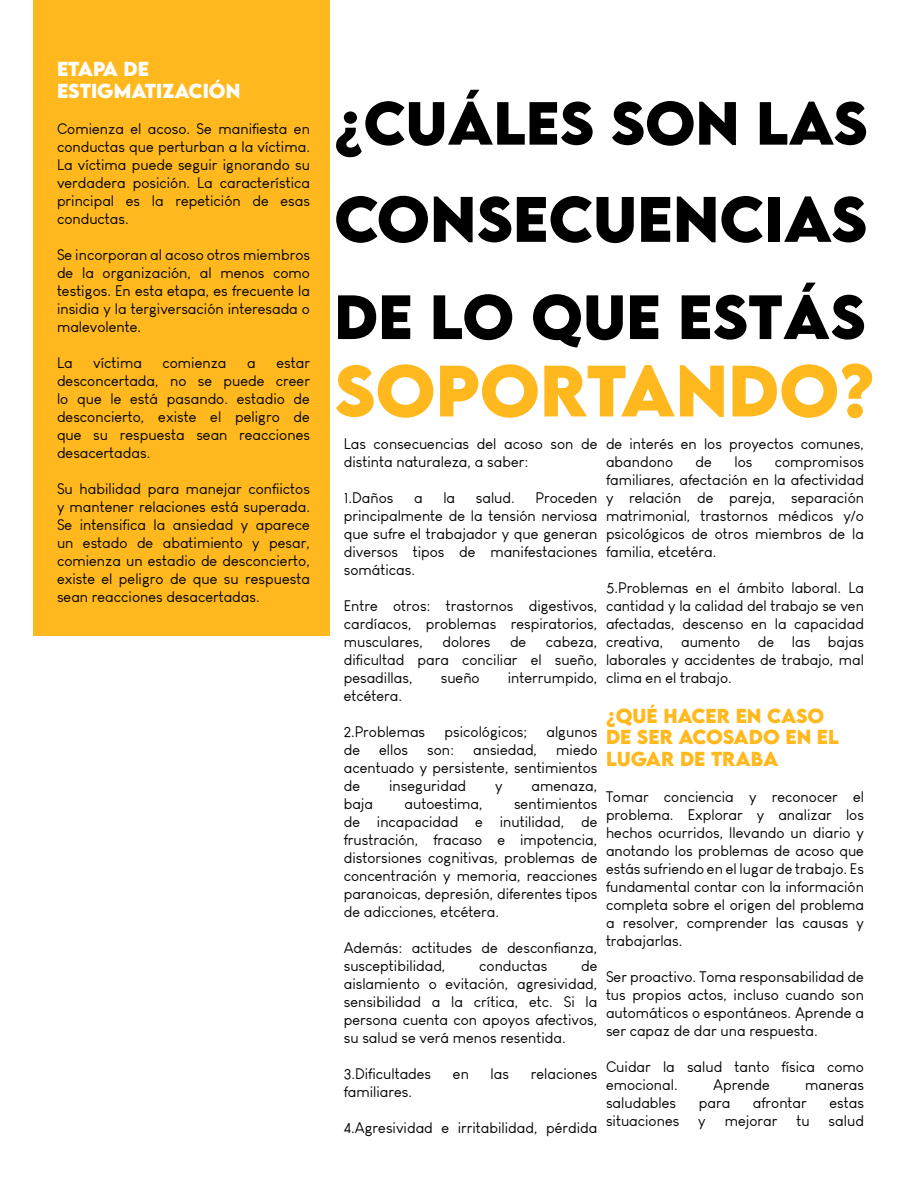
<style>
.page{position:relative;width:918px;height:1188px;background:#fff}
.page>*{position:absolute;margin:0;border:0;box-sizing:border-box;transform-origin:0 0}
.t1{font:700 64.5px "LEMONMILK";color:#ffb91e}
.t2{font:700 57px "LEMONMILK";color:#000}
.t3{font:700 55.5px "LEMONMILK";color:#000}
.t4{font:700 54px "LEMONMILK";color:#000}
.t5{font:700 18px/21.6px "LEMONMILK";color:#ffb91e}
.t6{font:700 18px/21.6px "LEMONMILK";color:#fff}
.t7{font:15px/18px "Louis George Cafe";color:#000;text-align:justify}
.s1{color:#fff}
</style>
<div class="page">
<div style="left:33px;top:0;width:297px;height:636px;background:#ffb91e"></div>
<p class="t6" style="left:57px;top:59px;width:185px">ETAPA DE<br>ESTIGMATIZACIÓN</p>
<p class="t7" style="left:57px;top:120px;width:255px">Comienza el acoso. Se manifiesta en conductas que perturban a la víctima.<br>La víctima puede seguir ignorando su verdadera posición. La característica principal es la repetición de esas conductas.</p>
<p class="t7" style="left:57px;top:246px;width:255px">Se incorporan al acoso otros miembros de la organización, al menos como testigos. En esta etapa, es frecuente la insidia y la tergiversación interesada o malevolente.</p>
<p class="t7" style="left:57px;top:354px;width:17px">La</p>
<p class="t7" style="left:93px;top:354px;width:50px">víctima</p>
<p class="t7" style="left:163px;top:354px;width:65px">comienza</p>
<p class="t7" style="left:247px;top:354px;width:10px">a</p>
<p class="t7" style="left:57px;top:354px;width:255px;text-indent:219px">estar desconcertada, no se puede creer lo que le está pasando. estadio de desconcierto, existe el peligro de que su respuesta sean reacciones desacertadas.</p>
<p class="t7" style="left:57px;top:480px;width:255px">Su habilidad para manejar conflictos y mantener relaciones está superada.<br>Se intensifica la ansiedad y aparece un estado de abatimiento y pesar, comienza un estadio de desconcierto, existe el peligro de que su respuesta sean reacciones desacertadas.</p>
<p class="t4" style="left:334px;top:87px;width:535px">¿CUÁLES SON LAS</p>
<p class="t2" style="left:334px;top:181px;width:534px">CONSECUENCIAS</p>
<p class="t3" style="left:334px;top:279px;width:533px">DE LO QUE ESTÁS</p>
<p class="t1" style="left:334px;top:347px;width:542px">SOPORTANDO?</p>
<p class="t7" style="left:344px;top:435px;width:255px">Las consecuencias del acoso son de distinta naturaleza, a saber:</p>
<p class="t7" style="left:344px;top:489px;width:51px">1.Daños</p>
<p class="t7" style="left:414px;top:489px;width:10px">a</p>
<p class="t7" style="left:443px;top:489px;width:13px">la</p>
<p class="t7" style="left:476px;top:489px;width:41px">salud.</p>
<p class="t7" style="left:606px;top:435px;width:260px">de interés en los proyectos comunes, abandono</p>
<p class="t7" style="left:606px;top:453px;width:260px;text-indent:169px">compromisos familiares, afectación en la afectividad y relación de pareja, separación matrimonial, trastornos médicos y/o psicológicos de otros miembros de la familia, etcetéra.</p>
<p class="t7" style="left:606px;top:579px;width:260px">5.Problemas en el ámbito laboral. La cantidad y la calidad del trabajo se ven afectadas, descenso en la capacidad creativa, aumento de las bajas laborales y accidentes de trabajo, mal clima en el trabajo.</p>
<p class="t5" style="left:606px;top:705px;width:234px">¿QUÉ HACER EN CASO<br>DE SER ACOSADO EN EL<br>LUGAR DE TRABA<span class="s1">JO?</span></p>
<p class="t7" style="left:606px;top:787px;width:260px">Tomar conciencia y reconocer el problema. Explorar y analizar los hechos ocurridos, llevando un diario y anotando los problemas de acoso que estás sufriendo en el lugar de trabajo. Es fundamental contar con la información completa sobre el origen del problema a resolver, comprender las causas y trabajarlas.</p>
<p class="t7" style="left:606px;top:967px;width:260px">Ser proactivo. Toma responsabilidad de tus propios actos, incluso cuando son automáticos o espontáneos. Aprende a ser capaz de dar una respuesta.</p>
<p class="t7" style="left:606px;top:1057px;width:260px">Cuidar la salud tanto física como emocional.</p>
<p class="t7" style="left:696px;top:453px;width:18px">de</p>
<p class="t7" style="left:734px;top:453px;width:19px">los</p>
<p class="t7" style="left:344px;top:489px;width:255px;text-indent:192px">Proceden principalmente de la tensión nerviosa que sufre el trabajador y que generan diversos tipos de manifestaciones somáticas.</p>
<p class="t7" style="left:344px;top:597px;width:255px">Entre otros: trastornos digestivos, cardíacos, problemas respiratorios, musculares,</p>
<p class="t7" style="left:344px;top:633px;width:255px;text-indent:202px">cabeza, dificultad para conciliar el sueño, pesadillas,</p>
<p class="t7" style="left:443px;top:633px;width:50px">dolores</p>
<p class="t7" style="left:510px;top:633px;width:18px">de</p>
<p class="t7" style="left:441px;top:669px;width:40px">sueño</p>
<p class="t7" style="left:508px;top:669px;width:91px">interrumpido,</p>
<p class="t7" style="left:344px;top:687px;width:60px">etcétera.</p>
<p class="t7" style="left:344px;top:723px;width:83px">2.Problemas</p>
<p class="t7" style="left:445px;top:723px;width:84px">psicológicos;</p>
<p class="t7" style="left:546px;top:723px;width:53px">algunos</p>
<p class="t7" style="left:344px;top:741px;width:18px">de</p>
<p class="t7" style="left:379px;top:741px;width:30px">ellos</p>
<p class="t7" style="left:427px;top:741px;width:28px">son:</p>
<p class="t7" style="left:473px;top:741px;width:66px">ansiedad,</p>
<p class="t7" style="left:344px;top:741px;width:255px;text-indent:213px">miedo acentuado y persistente, sentimientos de</p>
<p class="t7" style="left:389px;top:777px;width:79px">inseguridad</p>
<p class="t7" style="left:495px;top:777px;width:9px">y</p>
<p class="t7" style="left:532px;top:777px;width:67px">amenaza,</p>
<p class="t7" style="left:344px;top:795px;width:255px;text-indent:170px">sentimientos de incapacidad e inutilidad, de frustración, fracaso e impotencia, distorsiones cognitivas, problemas de concentración y memoria, reacciones paranoicas, depresión, diferentes tipos de adicciones, etcétera.</p>
<p class="t7" style="left:344px;top:939px;width:255px">Además: actitudes de desconfianza, susceptibilidad,</p>
<p class="t7" style="left:344px;top:795px;width:31px">baja</p>
<p class="t7" style="left:405px;top:795px;width:80px">autoestima,</p>
<p class="t7" style="left:344px;top:957px;width:255px;text-indent:237px">de aislamiento o evitación, agresividad, sensibilidad a la crítica, etc. Si la persona cuenta con apoyos afectivos, su salud se verá menos resentida.</p>
<p class="t7" style="left:344px;top:1065px;width:89px">3.Dificultades</p>
<p class="t7" style="left:453px;top:1065px;width:18px">en</p>
<p class="t7" style="left:491px;top:1065px;width:20px">las</p>
<p class="t7" style="left:531px;top:1065px;width:68px">relaciones</p>
<p class="t7" style="left:344px;top:1083px;width:70px">familiares.</p>
<p class="t7" style="left:344px;top:1119px;width:255px">4.Agresividad e irritabilidad, pérdida</p>
<p class="t7" style="left:479px;top:957px;width:70px">conductas</p>
<p class="t7" style="left:713px;top:1075px;width:58px">Aprende</p>
<p class="t7" style="left:805px;top:1075px;width:60px">maneras</p>
<p class="t7" style="left:606px;top:1093px;width:72px">saludables</p>
<p class="t7" style="left:699px;top:1093px;width:33px">para</p>
<p class="t7" style="left:753px;top:1093px;width:55px">afrontar</p>
<p class="t7" style="left:829px;top:1093px;width:36px">estas</p>
<p class="t7" style="left:606px;top:1111px;width:75px">situaciones</p>
<p class="t7" style="left:698px;top:1111px;width:9px">y</p>
<p class="t7" style="left:725px;top:1111px;width:54px">mejorar</p>
<p class="t7" style="left:796px;top:1111px;width:15px">tu</p>
<p class="t7" style="left:829px;top:1111px;width:37px">salud</p>
</div>
